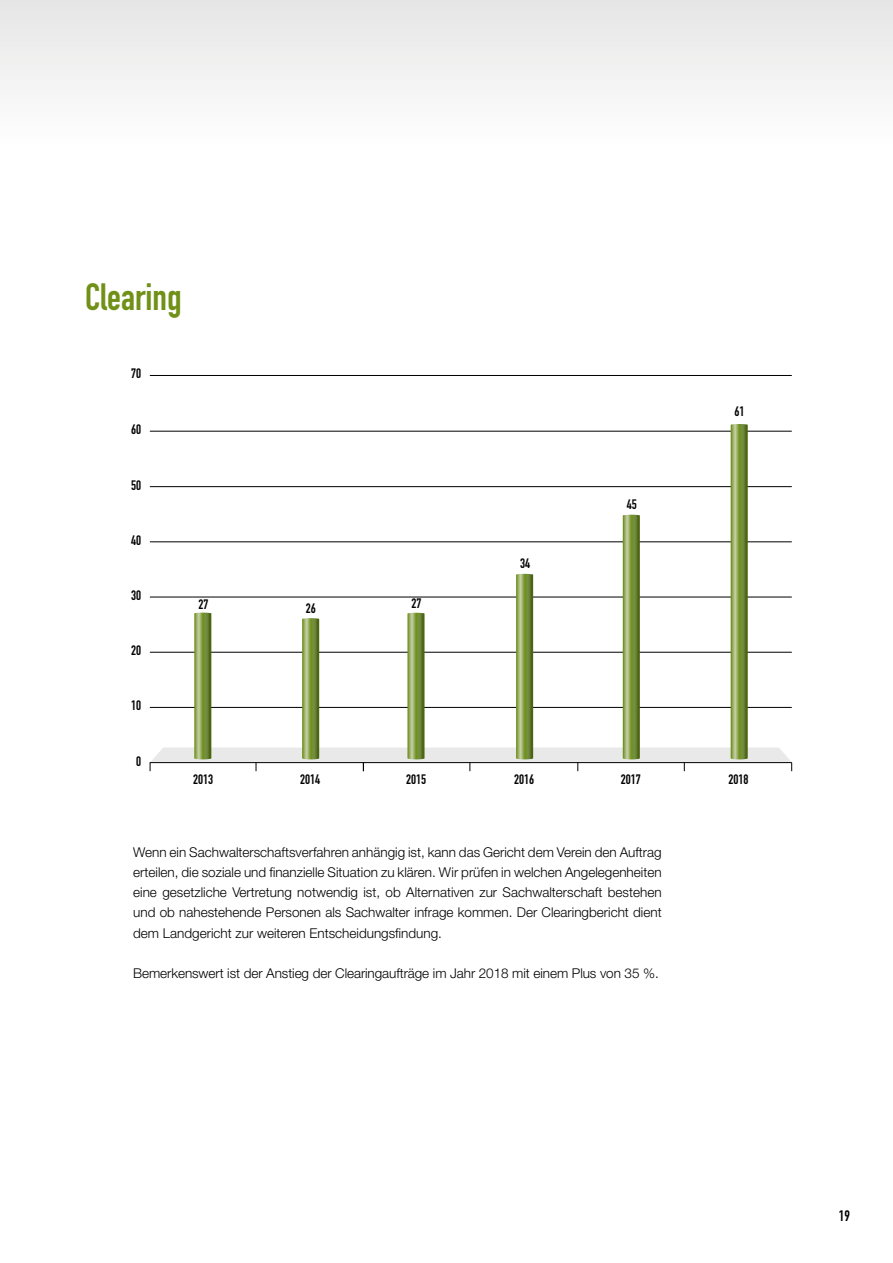
<style>
.page{position:relative;width:893px;height:1263px;background:#fff}
.page>*{position:absolute;margin:0;border:0;box-sizing:border-box;transform-origin:0 0}
.t1{font:37.5px "DIN Engschrift";color:#709017}
.t2{font:15px "DIN Engschrift";color:#000}
.t3{font:300 13.5px/20.2px "Helvetica Neue";letter-spacing:-.005em;color:#000;text-align:justify}
.t4{font:700 13.5px "DIN Condensed";color:#000}
</style>
<div class="page">
<div style="left:0;top:0;width:893px;height:149px;background:#f2f2f2"></div>
<hr style="left:150px;top:375px;width:642px;height:1px;background:#000">
<svg style="left:150px;top:424px;width:642px;height:347px"></svg>
<h1 class="t1" style="left:85px;top:275px;width:98px">Clearing</h1>
<p class="t4" style="left:131px;top:365px;width:12px">70</p>
<p class="t4" style="left:131px;top:420px;width:12px">60</p>
<p class="t4" style="left:131px;top:476px;width:12px">50</p>
<p class="t4" style="left:131px;top:531px;width:12px">40</p>
<p class="t4" style="left:131px;top:586px;width:12px">30</p>
<p class="t4" style="left:131px;top:641px;width:12px">20</p>
<p class="t4" style="left:131px;top:696px;width:12px">10</p>
<p class="t4" style="left:136px;top:752px;width:7px">0</p>
<p class="t4" style="left:199px;top:595px;width:12px">27</p>
<p class="t4" style="left:306px;top:599px;width:12px">26</p>
<p class="t4" style="left:411px;top:594px;width:12px">27</p>
<p class="t4" style="left:520px;top:554px;width:12px">34</p>
<p class="t4" style="left:627px;top:495px;width:12px">45</p>
<p class="t4" style="left:735px;top:402px;width:12px">61</p>
<p class="t4" style="left:193px;top:771px;width:22px">2013</p>
<p class="t4" style="left:300px;top:771px;width:22px">2014</p>
<p class="t4" style="left:406px;top:771px;width:22px">2015</p>
<p class="t4" style="left:514px;top:771px;width:22px">2016</p>
<p class="t4" style="left:621px;top:771px;width:22px">2017</p>
<p class="t4" style="left:728px;top:771px;width:22px">2018</p>
<p class="t3" style="left:133px;top:841px;width:530px">Wenn ein Sachwalterschaftsverfahren anhängig ist, kann das Gericht dem Verein den Auftrag erteilen, die soziale und finanzielle Situation zu klären. Wir prüfen in welchen Angelegenheiten eine gesetzliche Vertretung notwendig ist, ob Alternativen zur Sachwalterschaft bestehen und ob nahestehende Personen als Sachwalter infrage kommen. Der Clearingbericht dient dem Landgericht zur weiteren Entscheidungsfindung.</p>
<p class="t3" style="left:133px;top:963px;width:527px">Bemerkenswert ist der Anstieg der Clearingaufträge im Jahr 2018 mit einem Plus von 35 %.</p>
<p class="t2" style="left:839px;top:1207px;width:13px">19</p>
</div>
